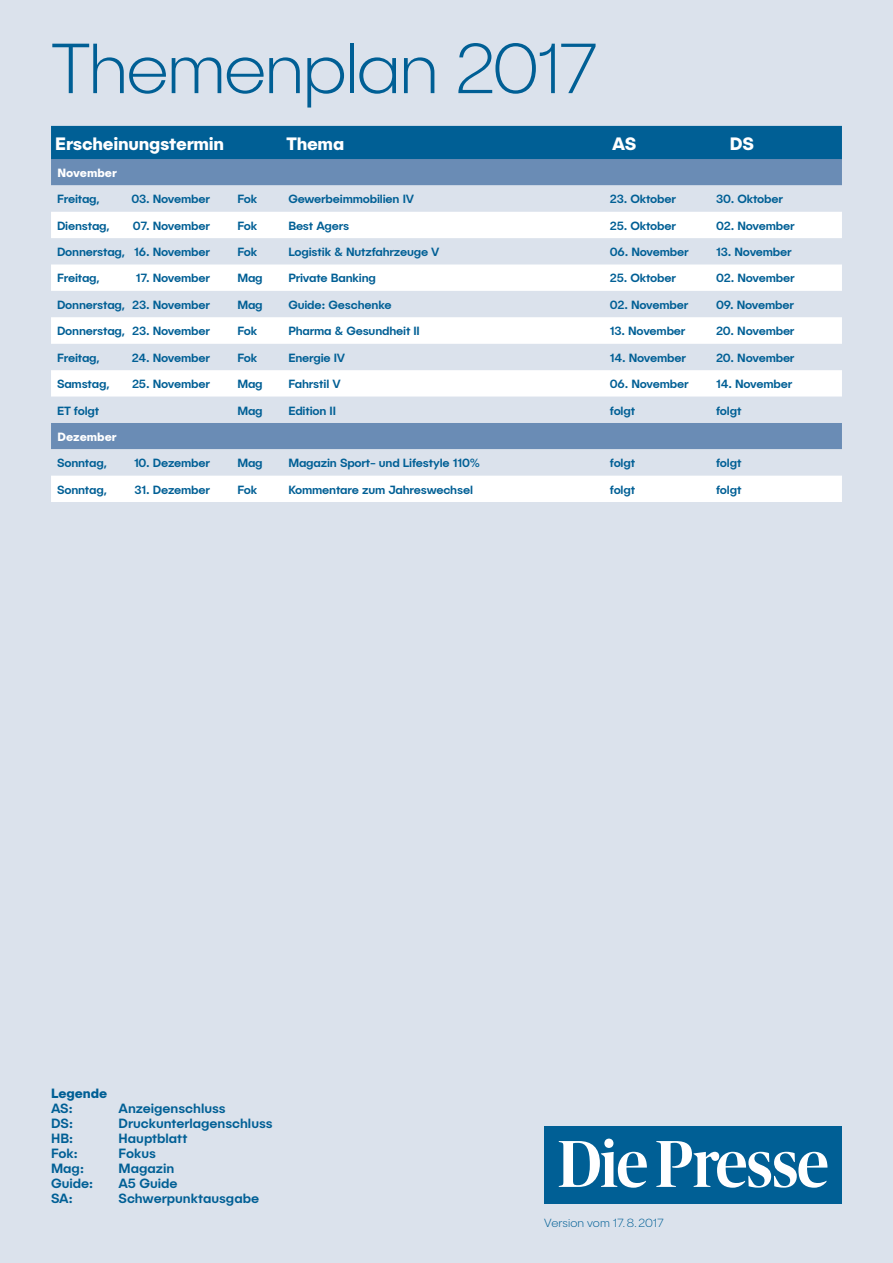
<style>
.page{position:relative;width:893px;height:1263px;background:#dbe2ec}
.page>*{position:absolute;margin:0;border:0;box-sizing:border-box;transform-origin:0 0}
.t1{font:200 72px "Publica Sans";letter-spacing:-.03em;color:#005f95}
.t2{font:700 18px "Publica Sans";letter-spacing:-.015em;color:#fff}
.t3{font:500 13.5px "Publica Sans";color:#005f95}
.t4{font:700 13.5px "Publica Sans";color:#005f95}
.t5{font:500 12px "Publica Sans";letter-spacing:-.015em;color:#005f95}
.t6{font:200 12px "Publica Sans";letter-spacing:.005em;color:#005f95}
.t7{font:700 12px "Publica Sans";color:#fff}
</style>
<div class="page">
<div style="left:544px;top:1126px;width:298px;height:77px;background:#005f95"></div>
<svg style="left:559px;top:1138px;width:88px;height:50px"></svg>
<svg style="left:656px;top:1141px;width:171px;height:47px"></svg>
<div style="left:51px;top:126px;width:791px;height:33px;background:#005f95"></div>
<div style="left:51px;top:159px;width:791px;height:26px;background:#6a8cb5"></div>
<svg style="left:51px;top:212px;width:791px;height:290px"></svg>
<h1 class="t1" style="left:51px;top:25px;width:549px">Themenplan 2017</h1>
<h2 class="t2" style="left:55px;top:132px;width:170px">Erscheinungstermin</h2>
<h2 class="t2" style="left:287px;top:132px;width:59px">Thema</h2>
<h2 class="t2" style="left:612px;top:132px;width:26px">AS</h2>
<h2 class="t2" style="left:730px;top:132px;width:26px">DS</h2>
<p class="t7" style="left:58px;top:165px;width:61px">November</p>
<p class="t5" style="left:57px;top:191px;width:44px">Freitag,</p>
<p class="t5" style="left:131px;top:191px;width:80px">03. November</p>
<p class="t5" style="left:237px;top:191px;width:22px">Fok</p>
<p class="t5" style="left:288px;top:191px;width:127px">Gewerbeimmobilien IV</p>
<p class="t5" style="left:610px;top:191px;width:68px">23. Oktober</p>
<p class="t5" style="left:716px;top:191px;width:68px">30. Oktober</p>
<p class="t5" style="left:57px;top:218px;width:54px">Dienstag,</p>
<p class="t5" style="left:133px;top:218px;width:79px">07. November</p>
<p class="t5" style="left:237px;top:218px;width:22px">Fok</p>
<p class="t5" style="left:288px;top:218px;width:62px">Best Agers</p>
<p class="t5" style="left:610px;top:218px;width:68px">25. Oktober</p>
<p class="t5" style="left:716px;top:218px;width:80px">02. November</p>
<p class="t5" style="left:57px;top:244px;width:154px">Donnerstag, 16. November</p>
<p class="t5" style="left:237px;top:244px;width:22px">Fok</p>
<p class="t5" style="left:288px;top:244px;width:153px">Logistik &amp; Nutzfahrzeuge V</p>
<p class="t5" style="left:610px;top:244px;width:80px">06. November</p>
<p class="t5" style="left:716px;top:244px;width:77px">13. November</p>
<p class="t5" style="left:57px;top:271px;width:44px">Freitag,</p>
<p class="t5" style="left:136px;top:271px;width:76px">17. November</p>
<p class="t5" style="left:237px;top:271px;width:27px">Mag</p>
<p class="t5" style="left:288px;top:271px;width:89px">Private Banking</p>
<p class="t5" style="left:610px;top:271px;width:68px">25. Oktober</p>
<p class="t5" style="left:716px;top:271px;width:80px">02. November</p>
<p class="t5" style="left:57px;top:297px;width:154px">Donnerstag, 23. November</p>
<p class="t5" style="left:237px;top:297px;width:27px">Mag</p>
<p class="t5" style="left:288px;top:297px;width:105px">Guide: Geschenke</p>
<p class="t5" style="left:610px;top:297px;width:80px">02. November</p>
<p class="t5" style="left:716px;top:297px;width:79px">09. November</p>
<p class="t5" style="left:57px;top:323px;width:154px">Donnerstag, 23. November</p>
<p class="t5" style="left:237px;top:323px;width:22px">Fok</p>
<p class="t5" style="left:288px;top:323px;width:133px">Pharma &amp; Gesundheit II</p>
<p class="t5" style="left:610px;top:323px;width:77px">13. November</p>
<p class="t5" style="left:716px;top:323px;width:80px">20. November</p>
<p class="t5" style="left:57px;top:350px;width:44px">Freitag,</p>
<p class="t5" style="left:132px;top:350px;width:80px">24. November</p>
<p class="t5" style="left:237px;top:350px;width:22px">Fok</p>
<p class="t5" style="left:288px;top:350px;width:58px">Energie IV</p>
<p class="t5" style="left:610px;top:350px;width:78px">14. November</p>
<p class="t5" style="left:716px;top:350px;width:80px">20. November</p>
<p class="t5" style="left:57px;top:376px;width:54px">Samstag,</p>
<p class="t5" style="left:132px;top:376px;width:79px">25. November</p>
<p class="t5" style="left:237px;top:376px;width:27px">Mag</p>
<p class="t5" style="left:288px;top:376px;width:54px">Fahrstil V</p>
<p class="t5" style="left:610px;top:376px;width:80px">06. November</p>
<p class="t5" style="left:716px;top:376px;width:78px">14. November</p>
<p class="t5" style="left:57px;top:403px;width:44px">ET folgt</p>
<p class="t5" style="left:237px;top:403px;width:27px">Mag</p>
<p class="t5" style="left:288px;top:403px;width:49px">Edition II</p>
<p class="t5" style="left:610px;top:403px;width:27px">folgt</p>
<p class="t5" style="left:716px;top:403px;width:27px">folgt</p>
<p class="t7" style="left:58px;top:429px;width:61px">Dezember</p>
<p class="t5" style="left:57px;top:455px;width:52px">Sonntag,</p>
<p class="t5" style="left:134px;top:455px;width:78px">10. Dezember</p>
<p class="t5" style="left:237px;top:455px;width:27px">Mag</p>
<p class="t5" style="left:288px;top:455px;width:193px">Magazin Sport- und Lifestyle 110%</p>
<p class="t5" style="left:610px;top:455px;width:27px">folgt</p>
<p class="t5" style="left:716px;top:455px;width:27px">folgt</p>
<p class="t5" style="left:57px;top:482px;width:52px">Sonntag,</p>
<p class="t5" style="left:135px;top:482px;width:77px">31. Dezember</p>
<p class="t5" style="left:237px;top:482px;width:22px">Fok</p>
<p class="t5" style="left:288px;top:482px;width:186px">Kommentare zum Jahreswechsel</p>
<p class="t5" style="left:610px;top:482px;width:27px">folgt</p>
<p class="t5" style="left:716px;top:482px;width:27px">folgt</p>
<p class="t4" style="left:51px;top:1084px;width:58px">Legende</p>
<p class="t3" style="left:51px;top:1100px;width:24px">AS:</p>
<p class="t3" style="left:119px;top:1100px;width:109px">Anzeigenschluss</p>
<p class="t3" style="left:51px;top:1115px;width:24px">DS:</p>
<p class="t3" style="left:119px;top:1115px;width:156px">Druckunterlagenschluss</p>
<p class="t3" style="left:51px;top:1130px;width:24px">HB:</p>
<p class="t3" style="left:119px;top:1130px;width:70px">Hauptblatt</p>
<p class="t3" style="left:51px;top:1145px;width:29px">Fok:</p>
<p class="t3" style="left:119px;top:1145px;width:39px">Fokus</p>
<p class="t3" style="left:51px;top:1160px;width:35px">Mag:</p>
<p class="t3" style="left:119px;top:1160px;width:57px">Magazin</p>
<p class="t3" style="left:51px;top:1175px;width:44px">Guide:</p>
<p class="t3" style="left:119px;top:1175px;width:61px">A5 Guide</p>
<p class="t3" style="left:51px;top:1190px;width:24px">SA:</p>
<p class="t3" style="left:119px;top:1190px;width:142px">Schwerpunktausgabe</p>
<p class="t6" style="left:544px;top:1216px;width:121px">Version vom 17.8.2017</p>
</div>
